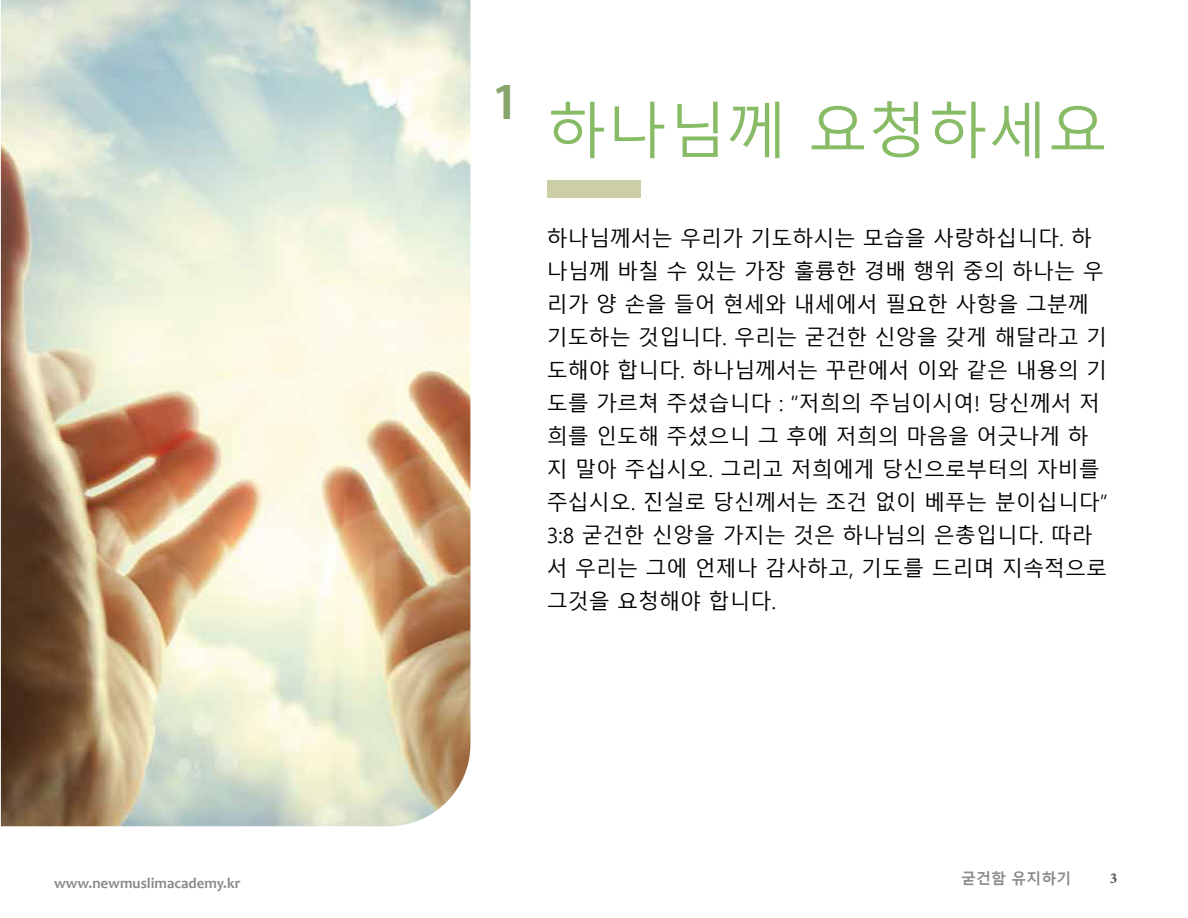
<style>
.page{position:relative;width:1188px;height:918px;background:#fff}
.page>*{position:absolute;margin:0;border:0;box-sizing:border-box;transform-origin:0 0}
.t1{font:60px "Malgun Gothic";color:#87bb65}
.t2{font:700 45px "Adobe Gothic Std";color:#87a66a}
.t3{font:21px/33px "Malgun Gothic";color:#040503}
.t4{font:700 15px "Candara";color:#8c8c8c}
.t5{font:700 15px "Malgun Gothic";color:#8c8c8c}
.t6{font:700 15px "Minion Pro";color:#4c4c4e}
</style>
<div class="page">
<img style="left:1px;top:0;width:469px;height:826px">
<div style="left:547px;top:180px;width:94px;height:18px;background:#cccfa6"></div>
<p class="t2" style="left:493px;top:76px;width:27px">1</p>
<p class="t1" style="left:547px;top:97px;width:563px">하나님께 요청하세요</p>
<p class="t3" style="left:547px;top:222px;width:562px">하나님께서는 우리가 기도하시는 모습을 사랑하십니다. 하 나님께 바칠 수 있는 가장 훌륭한 경배 행위 중의 하나는 우 리가 양 손을 들어 현세와 내세에서 필요한 사항을 그분께 기도하는 것입니다. 우리는 굳건한 신앙을 갖게 해달라고 기 도해야 합니다. 하나님께서는 꾸란에서 이와 같은 내용의 기 도를 가르쳐 주셨습니다 : “저희의 주님이시여! 당신께서 저 희를 인도해 주셨으니 그 후에 저희의 마음을 어긋나게 하 지 말아 주십시오. 그리고 저희에게 당신으로부터의 자비를 주십시오. 진실로 당신께서는 조건 없이 베푸는 분이십니다”<br>3:8 굳건한 신앙을 가지는 것은 하나님의 은총입니다. 따라 서 우리는 그에 언제나 감사하고, 기도를 드리며 지속적으로 그것을 요청해야 합니다.</p>
<p class="t4" style="left:54px;top:873px;width:188px">www.newmuslimacademy.kr</p>
<p class="t5" style="left:961px;top:869px;width:112px">굳건함 유지하기</p>
<p class="t6" style="left:1110px;top:868px;width:9px">3</p>
</div>
